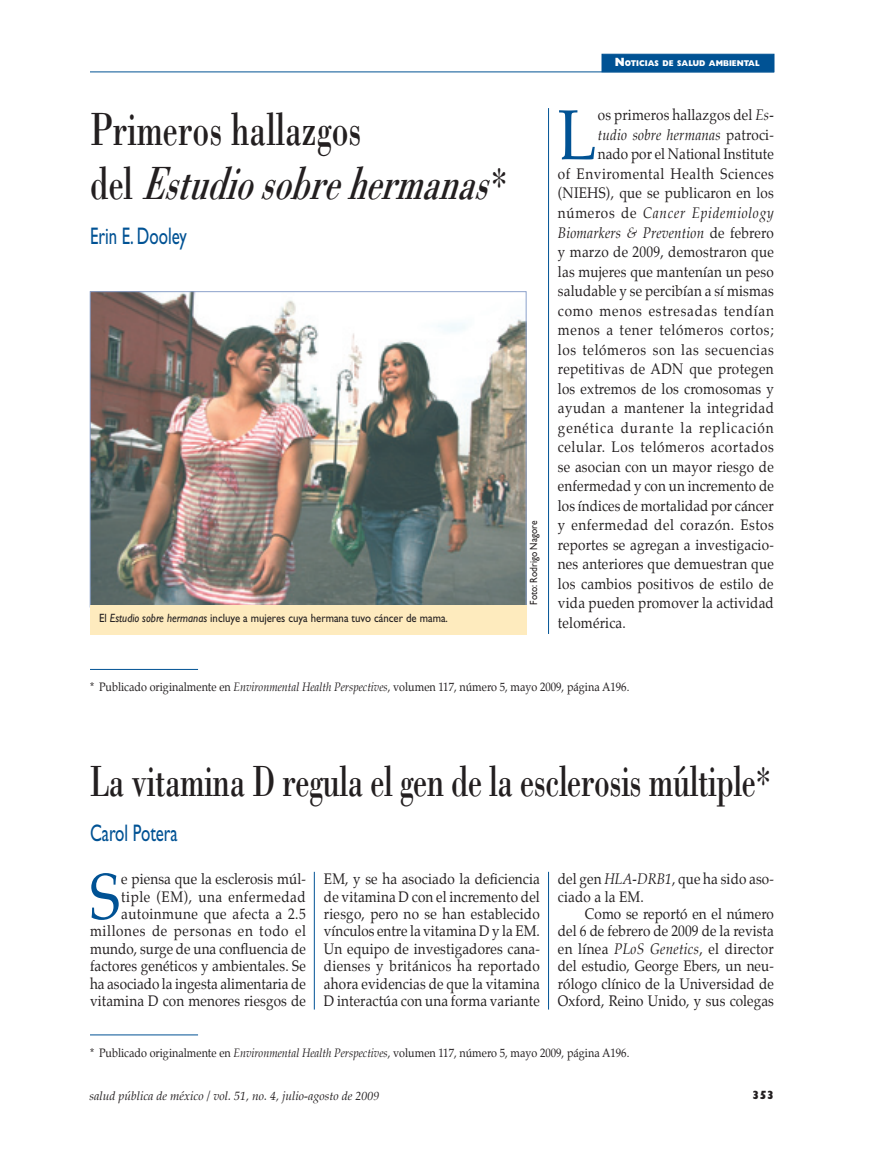
<style>
.page{position:relative;width:893px;height:1149px;background:#fff}
.page>*{position:absolute;margin:0;border:0;box-sizing:border-box;transform-origin:0 0}
.t1{font:70.95px "Palatino";color:#005294;scale:.9 1}
.t2{font:64.8px "Palatino";color:#005294;scale:.9 1}
.t3{font:48px/54px "Bodoni";color:#231f20;scale:.7 1}
.t4{font:45px "Bodoni";letter-spacing:-.015em;color:#231f20;scale:.7 1}
.t5{font:24px "Gill Sans";color:#005294;scale:.7 1}
.t6{font:15px/17.4px "Palatino";letter-spacing:.015em;color:#231f20;text-align:justify;scale:.9 1}
.t7{font:15px "Palatino";letter-spacing:.045em;color:#231f20;scale:.9 1}
.t8{font:italic 15px "Palatino";letter-spacing:.015em;color:#231f20;scale:.9 1}
.t9{font:15px "Palatino";letter-spacing:.035em;color:#231f20;scale:.9 1}
.t10{font:15px "Palatino";letter-spacing:.07em;color:#231f20;scale:.9 1}
.t11{font:italic 15px "Palatino";letter-spacing:.055em;color:#231f20;scale:.9 1}
.t12{font:15px "Palatino";letter-spacing:.05em;color:#231f20;scale:.9 1}
.t13{font:15px "Palatino";letter-spacing:.06em;color:#231f20;scale:.9 1}
.t14{font:12px "Palatino";color:#231f20;scale:.9 1}
.t15{font:12px "Gill Sans";color:#231f20;scale:.9 1}
.t16{font:italic 12px "Palatino";color:#231f20}
.t17{font:800 12px "Gill Sans";color:#231f20;scale:.9 1}
.t18{font:10.5px "Gill Sans";color:#231f20;scale:.9 1}
.t19{font:800 8.4px "Gill Sans";color:#fff;scale:.9 1}
.s1{font-style:italic}
.s2{font-size:12px}
.s3{font-style:normal}
</style>
<div class="page">
<div style="left:602px;top:54px;width:172px;height:18px;background:#005294;border:1px solid #005294"></div>
<hr style="left:90px;top:72px;width:684px;height:1px;background:#005294">
<hr style="left:90px;top:669px;width:108px;height:1px;background:#005294">
<hr style="left:548px;top:108px;width:1px;height:525px;background:#005294">
<hr style="left:314px;top:871px;width:1px;height:138px;background:#005294">
<hr style="left:548px;top:871px;width:1px;height:138px;background:#005294">
<hr style="left:90px;top:1034px;width:108px;height:1px;background:#005294">
<img style="left:92px;top:293px;width:432px;height:311px">
<div style="left:90px;top:604px;width:436px;height:30px;background:#feebbe"></div>
<h3 class="t3" style="left:90px;top:101px;width:598px">Primeros hallazgos<br>d e l <span class="s1">Estudiosobrehermanas</span>*</h3>
<h3 class="t5" style="left:90px;top:222px;width:140px">Erin E. Dooley</h3>
<p class="t15" style="left:99px;top:611px;width:389px">El <span class="s1">Estudio sobre hermanas</span> incluye a mujeres cuya hermana tuvo cáncer de mama.</p>
<p class="t18" style="left:528px;top:604px;width:94px;rotate:-90deg">Foto: Rodrigo Nagore</p>
<p class="t19" style="left:615px;top:59px;width:162px"><span class="s2">N</span>OTICIAS DE SALUD AMBIENTAL</p>
<h1 class="t1" style="left:558px;top:89px;width:45px">L</h1>
<p class="t6" style="left:598px;top:108px;width:197px">os primeros hallazgos del <span class="s1">Es-</span></p>
<p class="t8" style="left:598px;top:126px;width:197px">tudio sobre hermanas <span class="s3">patroci-</span></p>
<p class="t6" style="left:598px;top:147px;width:197px">nado por el National Institute</p>
<p class="t7" style="left:558px;top:164px;width:242px">of Enviromental Health Sciences</p>
<p class="t6" style="left:558px;top:186px;width:241px">(NIEHS), que se publicaron en los</p>
<p class="t11" style="left:558px;top:204px;width:241px"><span class="s3">números de</span> Cancer Epidemiology</p>
<p class="t8" style="left:558px;top:223px;width:241px">Biomarkers &amp; Prevention <span class="s3">de febrero</span></p>
<p class="t6" style="left:558px;top:244px;width:241px">y marzo de 2009, demostraron que</p>
<p class="t6" style="left:558px;top:264px;width:241px">las mujeres que mantenían un peso</p>
<p class="t6" style="left:558px;top:283px;width:241px">saludable y se percibían a sí mismas</p>
<p class="t13" style="left:558px;top:300px;width:241px">como menos estresadas tendían</p>
<p class="t12" style="left:558px;top:320px;width:241px">menos a tener telómeros cortos;</p>
<p class="t7" style="left:558px;top:339px;width:242px">los telómeros son las secuencias</p>
<p class="t6" style="left:558px;top:361px;width:241px">repetitivas de ADN que protegen</p>
<p class="t6" style="left:558px;top:381px;width:241px">los extremos de los cromosomas y</p>
<p class="t9" style="left:558px;top:398px;width:242px">ayudan a mantener la integridad</p>
<p class="t10" style="left:558px;top:417px;width:241px">genética durante la replicación</p>
<p class="t7" style="left:558px;top:437px;width:241px">celular. Los telómeros acortados</p>
<p class="t6" style="left:558px;top:459px;width:241px">se asocian con un mayor riesgo de</p>
<p class="t6" style="left:558px;top:478px;width:241px">enfermedad y con un incremento de</p>
<p class="t6" style="left:558px;top:498px;width:241px">los índices de mortalidad por cáncer</p>
<p class="t9" style="left:558px;top:515px;width:241px">y enfermedad del corazón. Estos</p>
<p class="t6" style="left:558px;top:537px;width:241px">reportes se agregan a investigacio-</p>
<p class="t6" style="left:558px;top:556px;width:241px">nes anteriores que demuestran que</p>
<p class="t6" style="left:558px;top:576px;width:241px">los cambios positivos de estilo de</p>
<p class="t6" style="left:558px;top:595px;width:241px">vida pueden promover la actividad</p>
<p class="t6" style="left:558px;top:615px;width:77px">telomérica.</p>
<p class="t14" style="left:90px;top:679px;width:601px">* Publicado originalmente en <span class="s1">Environmental Health Perspectives</span>, volumen 117, número 5, mayo 2009, página A196.</p>
<h3 class="t4" style="left:90px;top:753px;width:974px">La vitamina D regula el gen de la esclerosis múltiple*</h3>
<h3 class="t5" style="left:90px;top:819px;width:127px">Carol Potera</h3>
<h2 class="t2" style="left:90px;top:854px;width:36px">S</h2>
<p class="t6" style="left:90px;top:871px;width:242px;text-align:right">e piensa que la esclerosis múl&shy;tiple (EM), una enfermedad autoinmune que afecta a 2.5 millones de personas en todo el mundo, surge de una confluencia de factores genéticos y ambientales. Se ha asociado la ingesta alimentaria de vitamina D con menores riesgos de</p>
<p class="t6" style="left:324px;top:871px;width:241px">EM, y se ha asociado la deficiencia de vitamina D con el incremento del riesgo, pero no se han establecido vínculos entre la vitamina D y la EM.<br>Un equipo de investigadores cana&shy;dienses y británicos ha reportado ahora evidencias de que la vitamina D interactúa con una forma variante</p>
<p class="t6" style="left:558px;top:871px;width:241px">del gen <span class="s1">HLA-DRB1</span>, que ha sido aso&shy;ciado a la EM.</p>
<p class="t6" style="left:558px;top:906px;width:241px;text-indent:27px">Como se reportó en el número del 6 de febrero de 2009 de la revista en línea <span class="s1">PLoS Genetics</span>, el director del estudio, George Ebers, un neu&shy;rólogo clínico de la Universidad de Oxford, Reino Unido, y sus colegas</p>
<p class="t14" style="left:90px;top:1044px;width:601px">* Publicado originalmente en <span class="s1">Environmental Health Perspectives</span>, volumen 117, número 5, mayo 2009, página A196.</p>
<p class="t16" style="left:89px;top:1088px;width:291px">salud pública de méxico / vol. 51, no. 4, julio-agosto de 2009</p>
<p class="t17" style="left:752px;top:1087px;width:26px">353</p>
</div>
